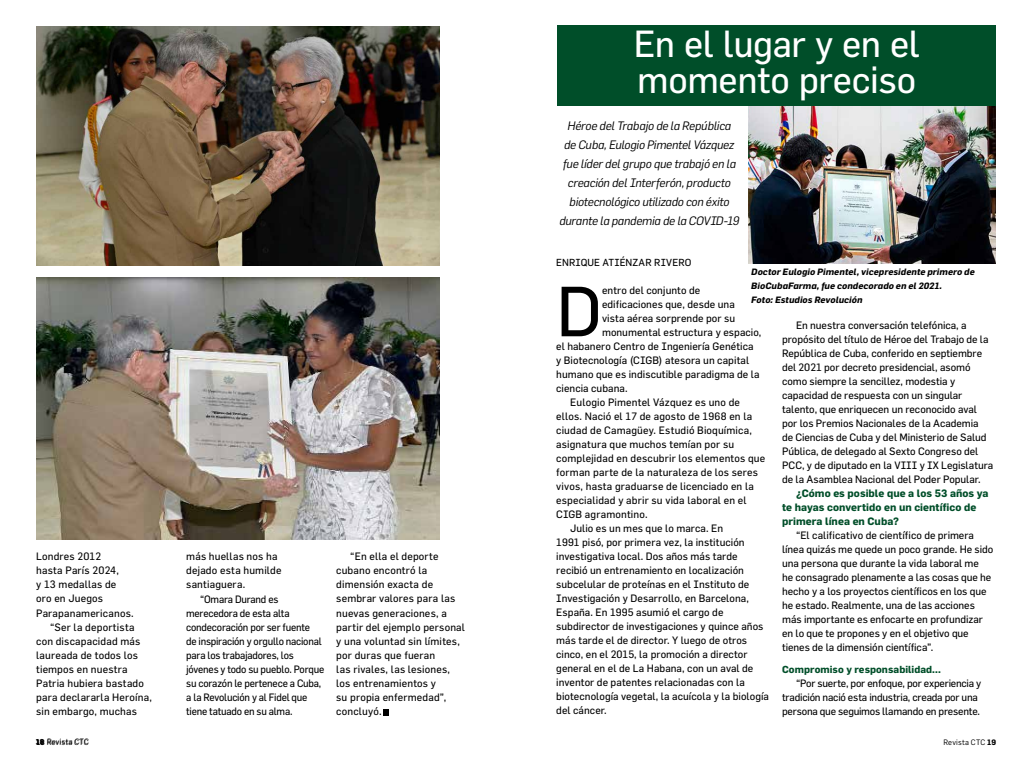
<style>
.page{position:relative;width:1032px;height:766px;background:#fff}
.page>*{position:absolute;margin:0;border:0;box-sizing:border-box;transform-origin:0 0}
.t1{font:69.4px "Flama";color:#000}
.t2{font:37px/36px "Flama";letter-spacing:-.01em;color:#fff}
.t3{font:italic 12px/19px "Flama";letter-spacing:-.025em;color:#000;text-align:center}
.t4{font:10.5px/14px "Flama";letter-spacing:.005em;color:#000}
.t5{font:10.5px/14px "Flama";letter-spacing:-.02em;color:#000;scale:.96 1}
.t6{font:10.5px/14px "Flama";letter-spacing:-.02em;color:#000}
.t7{font:700 10.5px/14px "Flama";letter-spacing:.005em;color:#004e29}
.t8{font:700 10px "Flama";letter-spacing:.005em;color:#004e29}
.t9{font:10px "Flama";letter-spacing:.005em;color:#000}
.t10{font:italic 700 9px/14px "Flama";letter-spacing:.01em;color:#000}
.t11{font:7.7px "Flama";letter-spacing:.02em;color:#000}
.t12{font:300 7.6px "Flama";letter-spacing:.02em;color:#000}
.s1{font-weight:700;font-size:7px}
.s2{font-weight:700}
</style>
<div class="page">
<div style="left:558px;top:26px;width:438px;height:80px;background:#004e29"></div>
<img style="left:749px;top:106px;width:247px;height:158px">
<img style="left:36px;top:277px;width:403px;height:263px">
<img style="left:36px;top:26px;width:403px;height:240px">
<svg style="left:383px;top:709px;width:5px;height:6px"></svg>
<h2 class="t2" style="left:634px;top:25px;width:288px">En el lugar y en el momento preciso</h2>
<p class="t4" style="left:36px;top:549px;width:67px">Londres 2012</p>
<p class="t4" style="left:36px;top:563px;width:84px">hasta París 2024,</p>
<p class="t4" style="left:36px;top:577px;width:82px">y 13 medallas de</p>
<p class="t4" style="left:36px;top:591px;width:68px">oro en Juegos</p>
<p class="t4" style="left:36px;top:605px;width:99px">Parapanamericanos.</p>
<p class="t4" style="left:50px;top:619px;width:86px">“Ser la deportista</p>
<p class="t4" style="left:36px;top:633px;width:106px">con discapacidad más</p>
<p class="t4" style="left:36px;top:647px;width:103px">laureada de todos los</p>
<p class="t4" style="left:36px;top:661px;width:93px">tiempos en nuestra</p>
<p class="t4" style="left:36px;top:675px;width:109px">Patria hubiera bastado</p>
<p class="t4" style="left:36px;top:689px;width:117px">para declararla Heroína,</p>
<p class="t4" style="left:36px;top:703px;width:102px">sin embargo, muchas</p>
<p class="t4" style="left:186px;top:549px;width:97px">más huellas nos ha dejado esta humilde santiaguera.</p>
<p class="t5" style="left:186px;top:591px;width:145px;text-indent:14px">“Omara Durand es merecedora de esta alta condecoración por ser fuente<br>de inspiración y orgullo nacional para los trabajadores, los jóvenes y todo su pueblo. Porque su corazón le pertenece a Cuba, a la Revolución y al Fidel que tiene tatuado en su alma.</p>
<p class="t4" style="left:336px;top:549px;width:130px;text-indent:14px">“En ella el deporte cubano encontró la dimensión exacta de sembrar valores para las nuevas generaciones, a partir del ejemplo personal y una voluntad sin límites, por duras que fueran<br>las rivales, las lesiones, los entrenamientos y<br>su propia enfermedad”, concluyó.</p>
<p class="t3" style="left:559px;top:116px;width:182px">Héroe del Trabajo de la República<br>de Cuba, Eulogio Pimentel Vázquez fue líder del grupo que trabajó en la creación del Interferón, producto biotecnológico utilizado con éxito durante la pandemia de la COVID-19</p>
<p class="t9" style="left:556px;top:256px;width:137px">ENRIQUE ATIÉNZAR RIVERO</p>
<h1 class="t1" style="left:556px;top:269px;width:47px">D</h1>
<p class="t4" style="left:602px;top:283px;width:100px">entro del conjunto de</p>
<p class="t10" style="left:751px;top:264px;width:225px">Doctor Eulogio Pimentel, vicepresidente primero de<br>BioCubaFarma, fue condecorado en el 2021.<br>Foto: Estudios Revolución</p>
<p class="t4" style="left:602px;top:297px;width:134px">edificaciones que, desde una</p>
<p class="t4" style="left:602px;top:311px;width:135px">vista aérea sorprende por su</p>
<p class="t4" style="left:602px;top:325px;width:161px">monumental estructura y espacio,</p>
<p class="t4" style="left:556px;top:339px;width:199px">el habanero Centro de Ingeniería Genética</p>
<p class="t4" style="left:556px;top:353px;width:194px">y Biotecnología (CIGB) atesora un capital</p>
<p class="t4" style="left:556px;top:367px;width:205px">humano que es indiscutible paradigma de la</p>
<p class="t4" style="left:556px;top:381px;width:73px">ciencia cubana.</p>
<p class="t4" style="left:570px;top:395px;width:171px">Eulogio Pimentel Vázquez es uno de</p>
<p class="t4" style="left:556px;top:409px;width:198px">ellos. Nació el 17 de agosto de 1968 en la</p>
<p class="t4" style="left:556px;top:423px;width:197px">ciudad de Camagüey. Estudió Bioquímica,</p>
<p class="t4" style="left:556px;top:437px;width:179px">asignatura que muchos temían por su</p>
<p class="t4" style="left:556px;top:451px;width:211px">complejidad en descubrir los elementos que</p>
<p class="t4" style="left:556px;top:465px;width:203px">forman parte de la naturaleza de los seres</p>
<p class="t4" style="left:556px;top:479px;width:199px">vivos, hasta graduarse de licenciado en la</p>
<p class="t4" style="left:556px;top:493px;width:192px">especialidad y abrir su vida laboral en el</p>
<p class="t4" style="left:556px;top:507px;width:93px">CIGB agramontino.</p>
<p class="t4" style="left:570px;top:521px;width:154px">Julio es un mes que lo marca. En</p>
<p class="t4" style="left:556px;top:535px;width:190px">1991 pisó, por primera vez, la institución</p>
<p class="t4" style="left:556px;top:549px;width:183px">investigativa local. Dos años más tarde</p>
<p class="t4" style="left:556px;top:563px;width:189px">recibió un entrenamiento en localización</p>
<p class="t4" style="left:556px;top:577px;width:195px">subcelular de proteínas en el Instituto de</p>
<p class="t4" style="left:556px;top:591px;width:194px">Investigación y Desarrollo, en Barcelona,</p>
<p class="t4" style="left:556px;top:605px;width:169px">España. En 1995 asumió el cargo de</p>
<p class="t4" style="left:556px;top:619px;width:209px">subdirector de investigaciones y quince años</p>
<p class="t4" style="left:556px;top:633px;width:192px">más tarde el de director. Y luego de otros</p>
<p class="t4" style="left:556px;top:647px;width:193px">cinco, en el 2015, la promoción a director</p>
<p class="t4" style="left:556px;top:661px;width:199px">general en el de La Habana, con un aval de</p>
<p class="t4" style="left:556px;top:675px;width:190px">inventor de patentes relacionadas con la</p>
<p class="t4" style="left:556px;top:689px;width:214px">biotecnología vegetal, la acuícola y la biología</p>
<p class="t4" style="left:556px;top:703px;width:52px">del cáncer.</p>
<p class="t4" style="left:782px;top:318px;width:213px;text-indent:14px">En nuestra conversación telefónica, a propósito del título de Héroe del Trabajo de la República de Cuba, conferido en septiembre del 2021 por decreto presidencial, asomó como siempre la sencillez, modestia y capacidad de respuesta con un singular talento, que enriquecen un reconocido aval por los Premios Nacionales de la Academia<br>de Ciencias de Cuba y del Ministerio de Salud Pública, de delegado al Sexto Congreso del PCC, y de diputado en la VIII y IX Legislatura de la Asamblea Nacional del Poder Popular.</p>
<p class="t7" style="left:782px;top:486px;width:208px;text-indent:14px">¿Cómo es posible que a los 53 años ya te hayas convertido en un científico de primera línea en Cuba?</p>
<p class="t4" style="left:782px;top:528px;width:213px;text-indent:14px">“El calificativo de científico de primera línea quizás me quede un poco grande. He sido una persona que durante la vida laboral me<br>he consagrado plenamente a las cosas que he hecho y a los proyectos científicos en los que he estado. Realmente, una de las acciones más importante es enfocarte en profundizar en lo que te propones y en el objetivo que tienes de la dimensión científica”.</p>
<p class="t8" style="left:782px;top:662px;width:160px">Compromiso y responsabilidad...</p>
<p class="t6" style="left:782px;top:675px;width:201px;text-indent:14px">“Por suerte, por enfoque, por experiencia y tradición nació esta industria, creada por una persona que seguimos llamando en presente.</p>
<p class="t12" style="left:36px;top:736px;width:55px"><span class="s1">18</span> Revista CTC</p>
<p class="t11" style="left:943px;top:737px;width:54px">Revista CTC <span class="s2">19</span></p>
</div>
